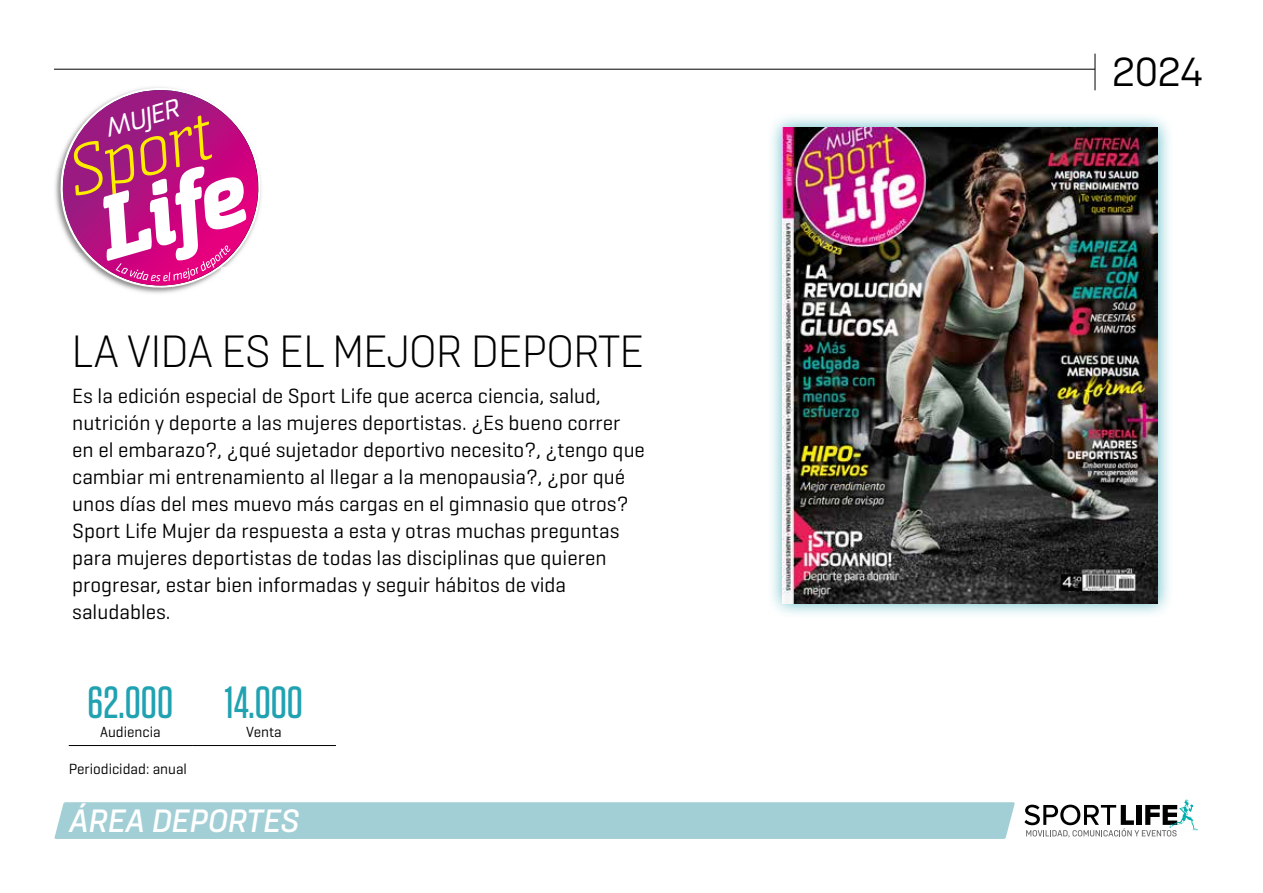
<style>
.page{position:relative;width:1263px;height:893px;background:#fff}
.page>*{position:absolute;margin:0;border:0;box-sizing:border-box;transform-origin:0 0}
.t1{font:300 45px "Hurme FIN1 a";color:#000}
.t2{font:500 45px "Tungsten";color:#20a2b1}
.t3{font:40.5px "Hurme FIN1 a";color:#000}
.t4{font:italic 500 32.1px "Hurme FIN1 a";color:#fff}
.t5{font:italic 24.9px "Sommet Rounded";color:#fff}
.t6{font:21px/27px "Geogrotesque";color:#000}
.t7{font:15px "Geogrotesque";color:#000}
</style>
<div class="page">
<hr style="left:54px;top:69px;width:1041px;height:1px;background:#000">
<div style="left:54px;top:802px;width:961px;height:37px;background:#a2cfd5"></div>
<svg style="left:1024px;top:799px;width:174px;height:38px"></svg>
<hr style="left:1095px;top:54px;width:1px;height:36px;background:#000">
<svg style="left:55px;top:87px;width:206px;height:207px"></svg>
<div style="left:767px;top:112px;width:406px;height:507px;background:#20a2b1;opacity:.75"></div>
<img style="left:782px;top:128px;width:375px;height:475px">
<hr style="left:69px;top:745px;width:123px;height:1px;background:#000">
<hr style="left:192px;top:745px;width:144px;height:1px;background:#000">
<p class="t5" style="left:101px;top:114px;width:77px;rotate:-16deg">MUJER</p>
<h1 class="t1" style="left:72px;top:323px;width:573px">LA VIDA ES EL MEJOR DEPORTE</h1>
<p class="t6" style="left:72px;top:381px;width:574px">Es la edición especial de Sport Life que acerca ciencia, salud, nutrición y deporte a las mujeres deportistas. ¿Es bueno correr en el embarazo?, ¿qué sujetador deportivo necesito?, ¿tengo que cambiar mi entrenamiento al llegar a la menopausia?, ¿por qué unos días del mes muevo más cargas en el gimnasio que otros?<br>Sport Life Mujer da respuesta a esta y otras muchas preguntas para mujeres deportistas de todas las disciplinas que quieren progresar, estar bien informadas y seguir hábitos de vida saludables.</p>
<h1 class="t2" style="left:88px;top:679px;width:217px">62.000 14.000</h1>
<p class="t7" style="left:100px;top:723px;width:62px">Audiencia</p>
<p class="t7" style="left:246px;top:723px;width:37px">Venta</p>
<p class="t7" style="left:69px;top:759px;width:120px">Periodicidad: anual</p>
<h3 class="t4" style="left:69px;top:800px;width:232px">ÁREA DEPORTES</h3>
<h2 class="t3" style="left:1112px;top:46px;width:93px">2024</h2>
</div>
